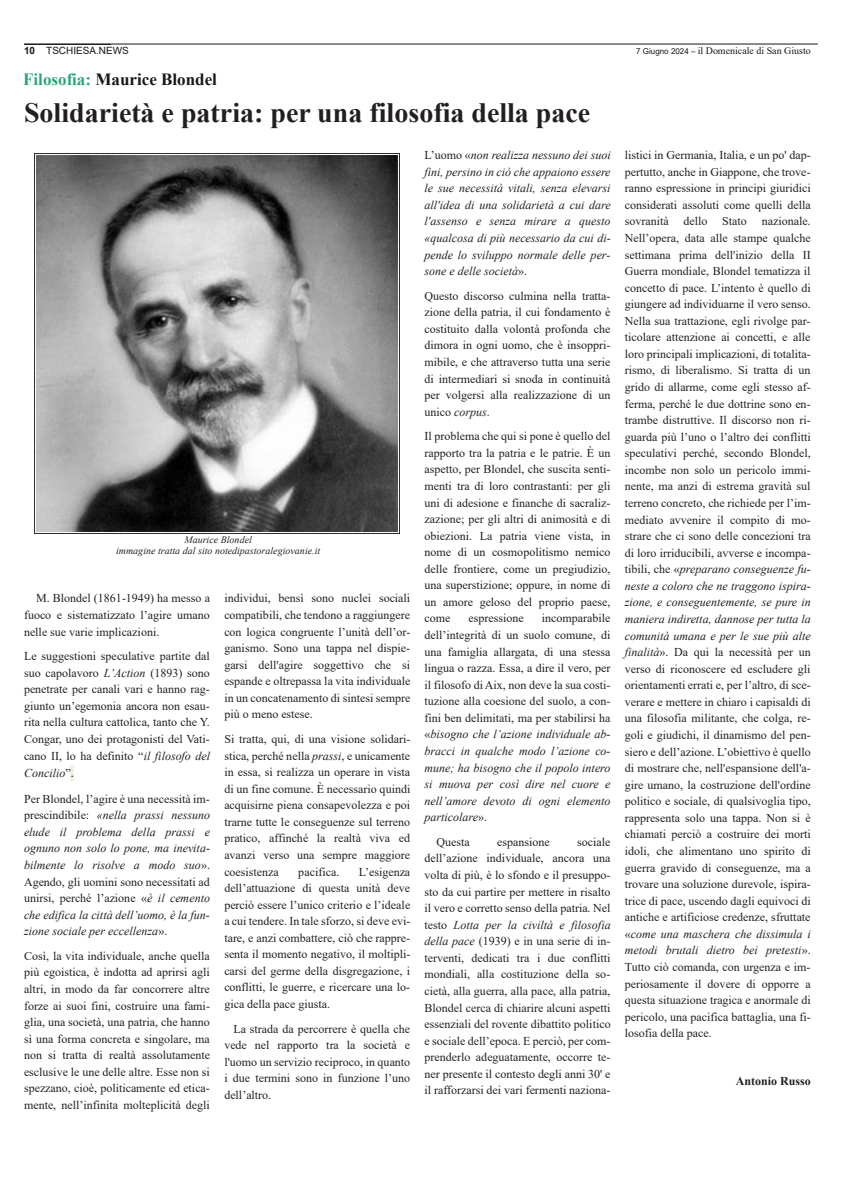
<style>
.page{position:relative;width:842px;height:1191px;background:#fff}
.page>*{position:absolute;margin:0;border:0;box-sizing:border-box;transform-origin:0 0}
.t1{font:700 28px "Times New Roman";color:#231f20}
.t2{font:700 17px "Times New Roman";color:#181717}
.t3{font:12px/16.6px "Times New Roman";color:#231f20;text-align:justify}
.t4{font:italic 12px/16.6px "Times New Roman";color:#231f20;text-align:justify}
.t5{font:700 12px "Times New Roman";color:#231f20}
.t6{font:italic 10px/11.5px "Times New Roman";color:#231f20;text-align:center}
.t7{font:10px "Times New Roman";color:#181717}
.t8{font:10px "Arial";color:#181717}
.s1{font-weight:700}
.s2{font-family:"Arial";font-size:8px}
.s3{color:#28a777}
.s4{font-style:italic}
.s5{font-style:normal}
</style>
<div class="page">
<hr style="left:24px;top:44px;width:794px;height:1px;background:#181717">
<img style="left:70px;top:765px;width:4px;height:16px">
<img style="left:35px;top:154px;width:365px;height:379px">
<p class="t8" style="left:24px;top:43px;width:106px"><span class="s1">10</span> TSCHIESA.NEWS</p>
<p class="t7" style="left:636px;top:43px;width:176px"><span class="s2">7 Giugno 2024 –</span> il Domenicale di San Giusto</p>
<h2 class="t2" style="left:23px;top:67px;width:195px"><span class="s3">Filosofia:</span> Maurice Blondel</h2>
<h1 class="t1" style="left:24px;top:93px;width:568px">Solidarietà e patria: per una filosofia della pace</h1>
<p class="t6" style="left:116px;top:533px;width:206px">Maurice Blondel<br>immagine tratta dal sito notedipastoralegiovanie.it</p>
<p class="t3" style="left:24px;top:590px;width:188px;text-indent:12px">M. Blondel (1861-1949) ha messo a fuoco e sistematizzato l’agire umano nelle sue varie implicazioni.</p>
<p class="t3" style="left:24px;top:647px;width:188px">Le suggestioni speculative partite dal suo capolavoro <span class="s4">L’Action</span> (1893) sono penetrate per canali vari e hanno rag&shy;giunto un’egemonia ancora non esau&shy;rita nella cultura cattolica, tanto che Y.<br>Congar, uno dei protagonisti del Vati&shy;cano II, lo ha definito “<span class="s4">il filosofo del Concilio</span>”.</p>
<p class="t4" style="left:24px;top:790px;width:188px"><span class="s5">Per Blondel, l’agire è una necessità im&shy;prescindibile:</span> «nella prassi nessuno elude il problema della prassi e ognuno non solo lo pone, ma inevita&shy;bilmente lo risolve a modo suo<span class="s5">».<br>Agendo, gli uomini sono necessitati ad unirsi, perché l’azione «</span>è il cemento che edifica la città dell’uomo, è la fun&shy;zione sociale per eccellenza<span class="s5">».</span></p>
<p class="t3" style="left:24px;top:947px;width:187px">Così, la vita individuale, anche quella più egoistica, è indotta ad aprirsi agli altri, in modo da far concorrere altre forze ai suoi fini, costruire una fami&shy;glia, una società, una patria, che hanno sì una forma concreta e singolare, ma non si tratta di realtà assolutamente esclusive le une delle altre. Esse non si spezzano, cioè, politicamente ed etica&shy;mente, nell’infinita molteplicità degli</p>
<p class="t3" style="left:224px;top:590px;width:188px">individui, bensì sono nuclei sociali compatibili, che tendono a raggiungere con logica congruente l’unità dell’or&shy;ganismo. Sono una tappa nel dispie&shy;garsi dell'agire soggettivo che si espande e oltrepassa la vita individuale in un concatenamento di sintesi sempre più o meno estese.</p>
<p class="t3" style="left:224px;top:730px;width:187px">Si tratta, qui, di una visione solidari&shy;stica, perché nella <span class="s4">prassi</span>, e unicamente in essa, si realizza un operare in vista di un fine comune. È necessario quindi acquisirne piena consapevolezza e poi trarne tutte le conseguenze sul terreno pratico, affinché la realtà viva ed avanzi verso una sempre maggiore coesistenza</p>
<p class="t3" style="left:224px;top:863px;width:188px;text-indent:135px">L’esigenza dell’attuazione di questa unità deve perciò essere l’unico criterio e l’ideale a cui tendere. In tale sforzo, si deve evi&shy;tare, e anzi combattere, ciò che rappre&shy;senta il momento negativo, il moltipli&shy;carsi del germe della disgregazione, i conflitti, le guerre, e ricercare una lo&shy;gica della pace giusta.</p>
<p class="t3" style="left:224px;top:1020px;width:187px;text-indent:9px">La strada da percorrere è quella che vede nel rapporto tra la società e l'uomo un servizio reciproco, in quanto i due termini sono in funzione l’uno dell’altro.</p>
<p class="t3" style="left:298px;top:863px;width:43px">pacifica.</p>
<p class="t4" style="left:425px;top:146px;width:188px"><span class="s5">L’uomo «</span>non realizza nessuno dei suoi fini, persino in ciò che appaiono essere le sue necessità vitali, senza elevarsi all'idea di una solidarietà a cui dare l'assenso e senza mirare a questo «qualcosa di più necessario da cui di&shy;pende lo sviluppo normale delle per&shy;sone e delle società<span class="s5">».</span></p>
<p class="t3" style="left:425px;top:287px;width:187px">Questo discorso culmina nella tratta&shy;zione della patria, il cui fondamento è costituito dalla volontà profonda che dimora in ogni uomo, che è insoppri&shy;mibile, e che attraverso tutta una serie di intermediari si snoda in continuità per volgersi alla realizzazione di un unico <span class="s4">corpus</span>.</p>
<p class="t3" style="left:425px;top:427px;width:187px">Il problema che qui si pone è quello del rapporto tra la patria e le patrie. È un aspetto, per Blondel, che suscita senti&shy;menti tra di loro contrastanti: per gli uni di adesione e finanche di sacraliz&shy;zazione; per gli altri di animosità e di obiezioni. La patria viene vista, in nome di un cosmopolitismo nemico delle frontiere, come un pregiudizio, una superstizione; oppure, in nome di un amore geloso del proprio paese, come</p>
<p class="t3" style="left:425px;top:609px;width:188px;text-indent:117px">incomparabile dell’integrità di un suolo comune, di una famiglia allargata, di una stessa lingua o razza. Essa, a dire il vero, per il filosofo di Aix, non deve la sua costi&shy;tuzione alla coesione del suolo, a con&shy;fini ben delimitati, ma per stabilirsi ha «<span class="s4">bisogno che l’azione individuale ab&shy;bracci in qualche modo l’azione co&shy;mune; ha bisogno che il popolo intero si muova per così dire nel cuore e nell’amore devoto di ogni elemento particolare</span>».</p>
<p class="t3" style="left:437px;top:833px;width:35px">Questa</p>
<p class="t3" style="left:497px;top:833px;width:54px">espansione</p>
<p class="t3" style="left:468px;top:609px;width:57px">espressione</p>
<p class="t3" style="left:425px;top:833px;width:188px;text-indent:153px">sociale dell’azione individuale, ancora una volta di più, è lo sfondo e il presuppo&shy;sto da cui partire per mettere in risalto il vero e corretto senso della patria. Nel testo <span class="s4">Lotta per la civiltà e filosofia della pace</span> (1939) e in una serie di in&shy;terventi, dedicati tra i due conflitti mondiali, alla costituzione della so&shy;cietà, alla guerra, alla pace, alla patria, Blondel cerca di chiarire alcuni aspetti essenziali del rovente dibattito politico e sociale dell’epoca. E perciò, per com&shy;prenderlo adeguatamente, occorre te&shy;ner presente il contesto degli anni 30' e il rafforzarsi dei vari fermenti naziona-</p>
<p class="t3" style="left:625px;top:146px;width:188px">listici in Germania, Italia, e un po' dap&shy;pertutto, anche in Giappone, che trove&shy;ranno espressione in principi giuridici considerati assoluti come quelli della sovranità dello Stato nazionale.<br>Nell’opera, data alle stampe qualche settimana prima dell'inizio della II Guerra mondiale, Blondel tematizza il concetto di pace. L’intento è quello di giungere ad individuarne il vero senso.<br>Nella sua trattazione, egli rivolge par&shy;ticolare attenzione ai concetti, e alle loro principali implicazioni, di totalita&shy;rismo, di liberalismo. Si tratta di un grido di allarme, come egli stesso af&shy;ferma, perché le due dottrine sono en&shy;trambe distruttive. Il discorso non ri&shy;guarda più l’uno o l’altro dei conflitti speculativi perché, secondo Blondel, incombe non solo un pericolo immi&shy;nente, ma anzi di estrema gravità sul terreno concreto, che richiede per l’im&shy;mediato avvenire il compito di mo&shy;strare che ci sono delle concezioni tra di loro irriducibili, avverse e incompa&shy;tibili, che «<span class="s4">preparano conseguenze fu&shy;neste a coloro che ne traggono ispira&shy;zione, e conseguentemente, se pure in maniera indiretta, dannose per tutta la comunità umana e per le sue più alte finalità</span>». Da qui la necessità per un verso di riconoscere ed escludere gli orientamenti errati e, per l’altro, di sce&shy;verare e mettere in chiaro i capisaldi di una filosofia militante, che colga, re&shy;goli e giudichi, il dinamismo del pen&shy;siero e dell’azione. L’obiettivo è quello di mostrare che, nell'espansione dell'a&shy;gire umano, la costruzione dell'ordine politico e sociale, di qualsivoglia tipo, rappresenta solo una tappa. Non si è chiamati perciò a costruire dei morti idoli, che alimentano uno spirito di guerra gravido di conseguenze, ma a trovare una soluzione durevole, ispira&shy;trice di pace, uscendo dagli equivoci di antiche e artificiose credenze, sfruttate «<span class="s4">come una maschera che dissimula i metodi brutali dietro bei pretesti</span>».<br>Tutto ciò comanda, con urgenza e im&shy;periosamente il dovere di opporre a questa situazione tragica e anormale di pericolo, una pacifica battaglia, una fi&shy;losofia della pace.</p>
<p class="t5" style="left:736px;top:1072px;width:77px">Antonio Russo</p>
</div>
